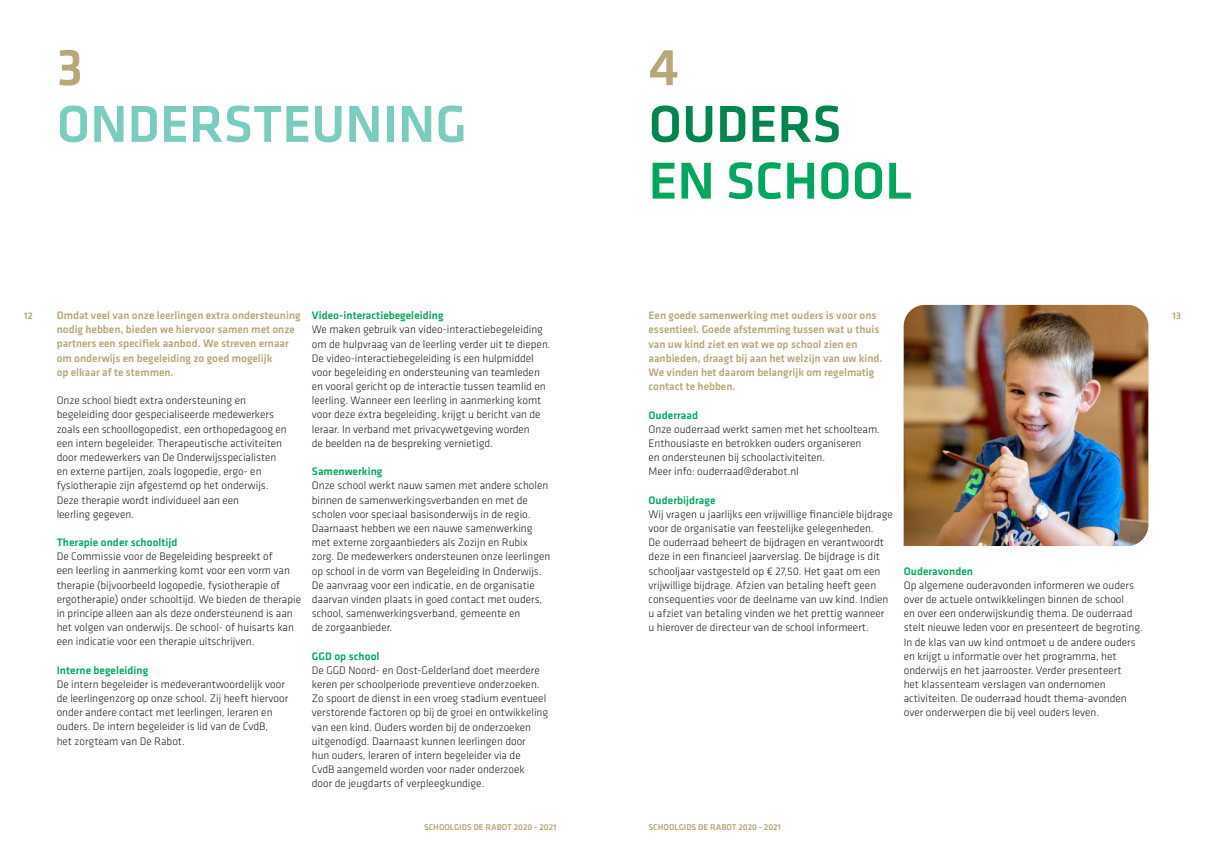
<style>
.page{position:relative;width:1205px;height:851px;background:#fff}
.page>*{position:absolute;margin:0;border:0;box-sizing:border-box;transform-origin:0 0}
.t1{font:500 53.75px "Klavika";color:#7bcbbf}
.t2{font:500 53.75px "Klavika";color:#00a65d}
.t3{font:500 53.75px "Klavika";color:#00854e}
.t4{font:500 53.75px "Klavika";color:#b8a779}
.t5{font:300 11.25px/14.1px "Klavika";color:#231f20}
.t6{font:500 11.25px/14.1px "Klavika";color:#b8a779}
.t7{font:500 11.25px "Klavika";letter-spacing:.005em;color:#00a65d}
.t8{font:500 10px "Klavika";color:#b8a779}
.t9{font:500 8.75px "Klavika";color:#b8a779}
</style>
<div class="page">
<img style="left:904px;top:305px;width:244px;height:241px">
<h1 class="t4" style="left:57px;top:31px;width:28px">3</h1>
<h1 class="t1" style="left:57px;top:88px;width:411px">ONDERSTEUNING</h1>
<h1 class="t4" style="left:648px;top:31px;width:32px">4</h1>
<h1 class="t3" style="left:648px;top:88px;width:194px">OUDERS</h1>
<h1 class="t2" style="left:648px;top:144px;width:265px">EN SCHOOL</h1>
<p class="t6" style="left:57px;top:308px;width:245px">Omdat veel van onze leerlingen extra ondersteuning nodig hebben, bieden we hiervoor samen met onze partners een specifiek aanbod. We streven ernaar om onderwijs en begeleiding zo goed mogelijk<br>op elkaar af te stemmen.</p>
<p class="t5" style="left:57px;top:393px;width:232px">Onze school biedt extra ondersteuning en begeleiding door gespecialiseerde medewerkers zoals een schoollogopedist, een orthopedagoog en een intern begeleider. Therapeutische activiteiten door medewerkers van De Onderwijsspecialisten en externe partijen, zoals logopedie, ergo- en fysiotherapie zijn afgestemd op het onderwijs.<br>Deze therapie wordt individueel aan een<br>leerling gegeven.</p>
<p class="t7" style="left:57px;top:534px;width:122px">Therapie onder schooltijd</p>
<p class="t5" style="left:57px;top:549px;width:246px">De Commissie voor de Begeleiding bespreekt of<br>een leerling in aanmerking komt voor een vorm van therapie (bijvoorbeeld logopedie, fysiotherapie of ergotherapie) onder schooltijd. We bieden de therapie in principe alleen aan als deze ondersteunend is aan het volgen van onderwijs. De school- of huisarts kan een indicatie voor een therapie uitschrijven.</p>
<p class="t7" style="left:57px;top:662px;width:93px">Interne begeleiding</p>
<p class="t5" style="left:57px;top:677px;width:233px">De intern begeleider is medeverantwoordelijk voor de leerlingenzorg op onze school. Zij heeft hiervoor onder andere contact met leerlingen, leraren en ouders. De intern begeleider is lid van de CvdB,<br>het zorgteam van De Rabot.</p>
<p class="t7" style="left:312px;top:308px;width:133px">Video-interactiebegeleiding</p>
<p class="t5" style="left:312px;top:322px;width:240px">We maken gebruik van video-interactiebegeleiding om de hulpvraag van de leerling verder uit te diepen.<br>De video-interactiebegeleiding is een hulpmiddel voor begeleiding en ondersteuning van teamleden en vooral gericht op de interactie tussen teamlid en leerling. Wanneer een leerling in aanmerking komt voor deze extra begeleiding, krijgt u bericht van de leraar. In verband met privacywetgeving worden<br>de beelden na de bespreking vernietigd.</p>
<p class="t7" style="left:312px;top:464px;width:72px">Samenwerking</p>
<p class="t5" style="left:312px;top:478px;width:240px">Onze school werkt nauw samen met andere scholen binnen de samenwerkingsverbanden en met de scholen voor speciaal basisonderwijs in de regio.<br>Daarnaast hebben we een nauwe samenwerking met externe zorgaanbieders als Zozijn en Rubix zorg. De medewerkers ondersteunen onze leerlingen op school in de vorm van Begeleiding In Onderwijs.<br>De aanvraag voor een indicatie, en de organisatie daarvan vinden plaats in goed contact met ouders, school, samenwerkingsverband, gemeente en<br>de zorgaanbieder.</p>
<p class="t7" style="left:312px;top:648px;width:69px">GGD op school</p>
<p class="t5" style="left:312px;top:662px;width:238px">De GGD Noord- en Oost-Gelderland doet meerdere keren per schoolperiode preventieve onderzoeken.<br>Zo spoort de dienst in een vroeg stadium eventueel verstorende factoren op bij de groei en ontwikkeling van een kind. Ouders worden bij de onderzoeken uitgenodigd. Daarnaast kunnen leerlingen door<br>hun ouders, leraren of intern begeleider via de<br>CvdB aangemeld worden voor nader onderzoek<br>door de jeugdarts of verpleegkundige.</p>
<p class="t6" style="left:648px;top:308px;width:236px">Een goede samenwerking met ouders is voor ons essentieel. Goede afstemming tussen wat u thuis van uw kind ziet en wat we op school zien en aanbieden, draagt bij aan het welzijn van uw kind.<br>We vinden het daarom belangrijk om regelmatig contact te hebben.</p>
<p class="t7" style="left:648px;top:407px;width:51px">Ouderraad</p>
<p class="t5" style="left:648px;top:422px;width:233px">Onze ouderraad werkt samen met het schoolteam.<br>Enthousiaste en betrokken ouders organiseren<br>en ondersteunen bij schoolactiviteiten.<br>Meer info: ouderraad@derabot.nl</p>
<p class="t7" style="left:648px;top:492px;width:68px">Ouderbijdrage</p>
<p class="t5" style="left:648px;top:507px;width:246px">Wij vragen u jaarlijks een vrijwillige financiële bijdrage voor de organisatie van feestelijke gelegenheden.<br>De ouderraad beheert de bijdragen en verantwoordt deze in een financieel jaarverslag. De bijdrage is dit schooljaar vastgesteld op € 27,50. Het gaat om een vrijwillige bijdrage. Afzien van betaling heeft geen consequenties voor de deelname van uw kind. Indien u afziet van betaling vinden we het prettig wanneer u hierover de directeur van de school informeert.</p>
<p class="t8" style="left:24px;top:309px;width:10px">12</p>
<p class="t8" style="left:1172px;top:309px;width:10px">13</p>
<p class="t7" style="left:904px;top:563px;width:71px">Ouderavonden</p>
<p class="t5" style="left:904px;top:577px;width:241px">Op algemene ouderavonden informeren we ouders over de actuele ontwikkelingen binnen de school<br>en over een onderwijskundig thema. De ouderraad stelt nieuwe leden voor en presenteert de begroting.<br>In de klas van uw kind ontmoet u de andere ouders en krijgt u informatie over het programma, het onderwijs en het jaarrooster. Verder presenteert<br>het klassenteam verslagen van ondernomen activiteiten. De ouderraad houdt thema-avonden over onderwerpen die bij veel ouders leven.</p>
<p class="t9" style="left:424px;top:820px;width:134px">SCHOOLGIDS DE RABOT 2020 - 2021</p>
<p class="t9" style="left:648px;top:820px;width:134px">SCHOOLGIDS DE RABOT 2020 - 2021</p>
</div>
